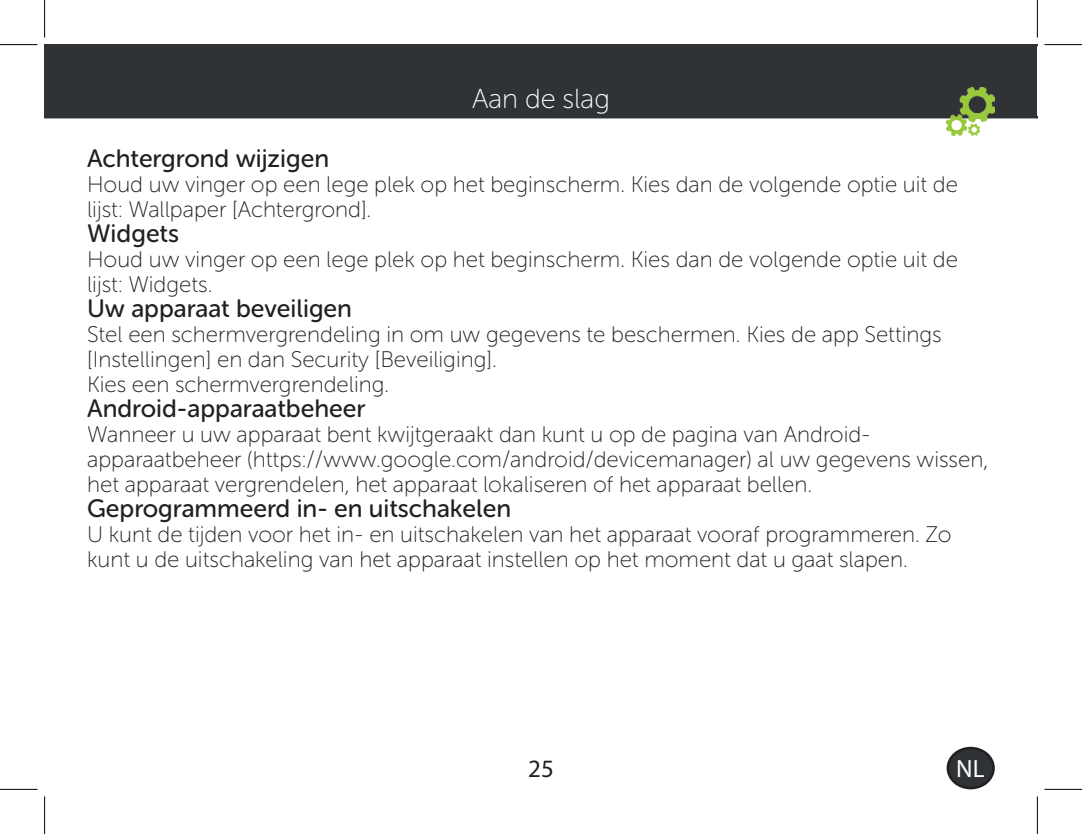
<style>
.page{position:relative;width:1082px;height:834px;background:#fff}
.page>*{position:absolute;margin:0;border:0;box-sizing:border-box;transform-origin:0 0}
.t1{font:27.5px "Museo Sans Rounded 100";color:#fff}
.t2{font:25px "Museo Sans Rounded 500";color:#231f20}
.t3{font:25px "Myriad Pro";color:#231f20}
.t4{font:25px "Myriad Pro";color:#fff}
.t5{font:22.5px/25px "Museo Sans Rounded 100";color:#231f20}
</style>
<div class="page">
<div style="left:947px;top:747px;width:46px;height:40px;background:#2f3336;border-radius:50%"></div>
<div style="left:946px;top:746px;width:48px;height:43px;border:2px solid #231f20;border-radius:50%"></div>
<div style="left:45px;top:45px;width:992px;height:73px;background:#2f3336"></div>
<img style="left:946px;top:88px;width:48px;height:48px">
<hr style="left:0;top:44px;width:38px;height:1px;background:#000">
<hr style="left:1044px;top:44px;width:37px;height:1px;background:#000">
<hr style="left:0;top:788px;width:38px;height:1px;background:#000">
<hr style="left:1044px;top:788px;width:37px;height:1px;background:#000">
<hr style="left:44px;top:0;width:1px;height:37px;background:#000">
<hr style="left:44px;top:796px;width:1px;height:37px;background:#000">
<hr style="left:1036px;top:0;width:1px;height:37px;background:#000">
<hr style="left:1036px;top:796px;width:1px;height:37px;background:#000">
<p class="t1" style="left:472px;top:84px;width:139px">Aan de slag</p>
<p class="t2" style="left:87px;top:144px;width:243px">Achtergrond wijzigen</p>
<p class="t5" style="left:87px;top:171px;width:872px">Houd uw vinger op een lege plek op het beginscherm. Kies dan de volgende optie uit de lijst: Wallpaper [Achtergrond].</p>
<p class="t2" style="left:87px;top:219px;width:93px">Widgets</p>
<p class="t5" style="left:87px;top:246px;width:872px">Houd uw vinger op een lege plek op het beginscherm. Kies dan de volgende optie uit de lijst: Widgets.</p>
<p class="t2" style="left:87px;top:294px;width:266px">Uw apparaat beveiligen</p>
<p class="t5" style="left:87px;top:321px;width:856px">Stel een schermvergrendeling in om uw gegevens te beschermen. Kies de app Settings [Instellingen] en dan Security [Beveiliging].<br>Kies een schermvergrendeling.</p>
<p class="t2" style="left:87px;top:394px;width:280px">Android-apparaatbeheer</p>
<p class="t5" style="left:87px;top:421px;width:902px">Wanneer u uw apparaat bent kwijtgeraakt dan kunt u op de pagina van Android&shy;apparaatbeheer (https://www.google.com/android/devicemanager) al uw gegevens wissen, het apparaat vergrendelen, het apparaat lokaliseren of het apparaat bellen.</p>
<p class="t2" style="left:87px;top:494px;width:425px">Geprogrammeerd in- en uitschakelen</p>
<p class="t5" style="left:87px;top:521px;width:865px">U kunt de tijden voor het in- en uitschakelen van het apparaat vooraf programmeren. Zo kunt u de uitschakeling van het apparaat instellen op het moment dat u gaat slapen.</p>
<p class="t3" style="left:528px;top:753px;width:27px">25</p>
<p class="t4" style="left:956px;top:753px;width:30px">NL</p>
</div>
